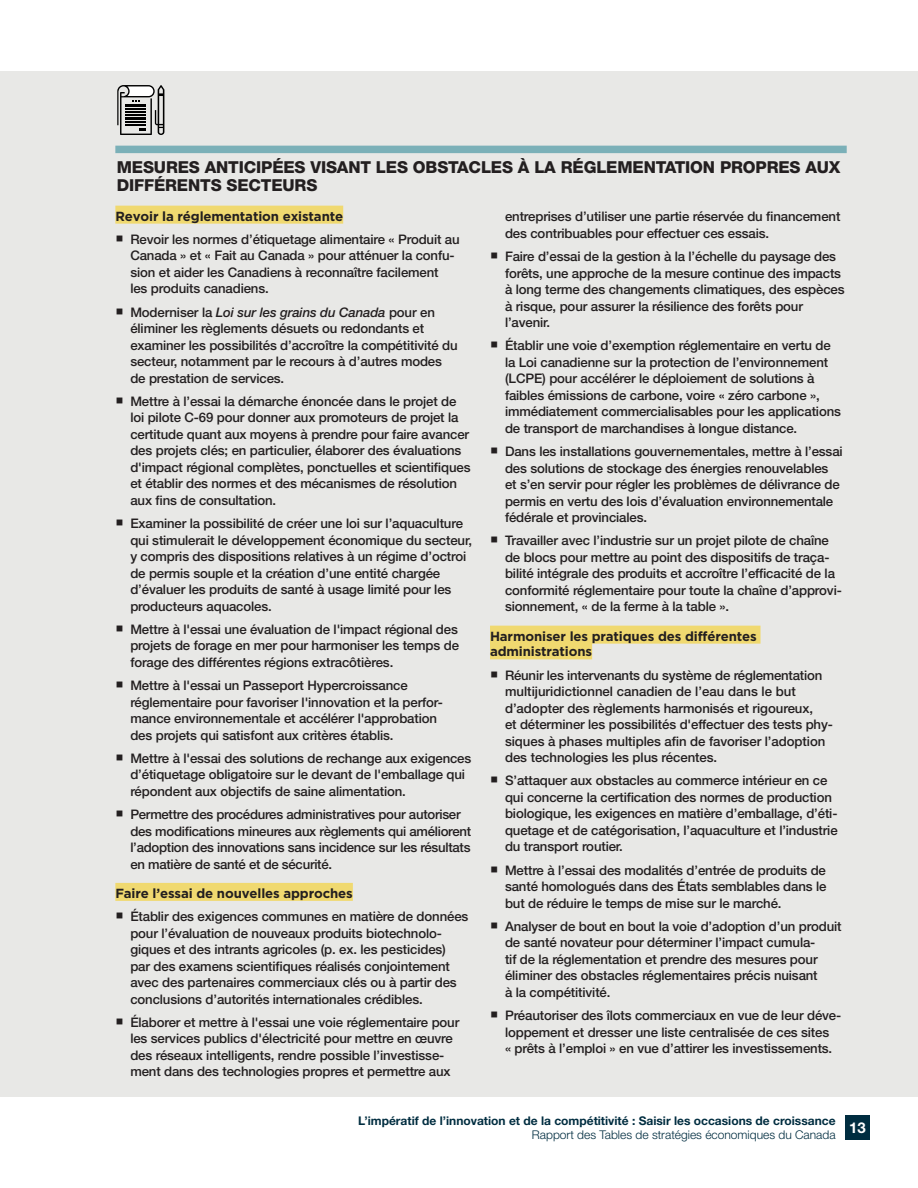
<style>
.page{position:relative;width:918px;height:1188px;background:#fff}
.page>*{position:absolute;margin:0;border:0;box-sizing:border-box;transform-origin:0 0}
.t1{font:800 16.5px/18px "Helvetica Neue LT Std";letter-spacing:-.01em;color:#231f20}
.t2{font:700 15px "Helvetica Neue LT Std";color:#fff}
.t3{font:500 13.2px/16.5px "Helvetica Neue LT Std";letter-spacing:-.01em;color:#231f20}
.t4{font:700 13.2px/15.8px "Gotham HTF";letter-spacing:-.01em;color:#231f20}
.t5{font:700 12px "Helvetica Neue LT Std";color:#002d40}
.t6{font:300 12px "Helvetica Neue LT Std";color:#002d40}
.s1{font-style:italic}
</style>
<div class="page">
<div style="left:0;top:72px;width:918px;height:1025px;background:#e8e8e6"></div>
<div style="left:115px;top:146px;width:732px;height:7px;background:#7bb0b8"></div>
<div style="left:115px;top:206px;width:228px;height:18px;background:#f0d970"></div>
<div style="left:115px;top:883px;width:238px;height:18px;background:#f0d970"></div>
<div style="left:490px;top:626px;width:271px;height:18px;background:#f0d970"></div>
<div style="left:490px;top:641px;width:102px;height:18px;background:#f0d970"></div>
<svg style="left:117px;top:85px;width:47px;height:50px"></svg>
<div style="left:845px;top:1116px;width:25px;height:24px;background:#002d40"></div>
<p class="t1" style="left:117px;top:158px;width:725px">MESURES ANTICIPÉES VISANT LES OBSTACLES À LA RÉGLEMENTATION PROPRES AUX<br>DIFFÉRENTS SECTEURS</p>
<p class="t4" style="left:115px;top:208px;width:229px">Revoir la réglementation existante</p>
<p class="t3" style="left:130px;top:231px;width:331px">Revoir les normes d’étiquetage alimentaire « Produit au Canada » et « Fait au Canada » pour atténuer la confu&shy;sion et aider les Canadiens à reconnaître facilement<br>les produits canadiens.</p>
<p class="t3" style="left:130px;top:304px;width:329px">Moderniser la <span class="s1">Loi sur les grains du Canada</span> pour en éliminer les règlements désuets ou redondants et examiner les possibilités d’accroître la compétitivité du secteur, notamment par le recours à d’autres modes de prestation de services.</p>
<p class="t3" style="left:130px;top:393px;width:342px">Mettre à l’essai la démarche énoncée dans le projet de loi pilote C-69 pour donner aux promoteurs de projet la certitude quant aux moyens à prendre pour faire avancer des projets clés; en particulier, élaborer des évaluations d'impact régional complètes, ponctuelles et scientifiques et établir des normes et des mécanismes de résolution aux fins de consultation.</p>
<p class="t3" style="left:130px;top:515px;width:343px">Examiner la possibilité de créer une loi sur l’aquaculture qui stimulerait le développement économique du secteur, y compris des dispositions relatives à un régime d’octroi de permis souple et la création d’une entité chargée d’évaluer les produits de santé à usage limité pour les producteurs aquacoles.</p>
<p class="t3" style="left:130px;top:621px;width:330px;text-align:justify">Mettre à l'essai une évaluation de l'impact régional des projets de forage en mer pour harmoniser les temps de forage des différentes régions extracôtières.</p>
<p class="t3" style="left:130px;top:677px;width:314px">Mettre à l'essai un Passeport Hypercroissance réglementaire pour favoriser l'innovation et la perfor&shy;mance environnementale et accélérer l'approbation des projets qui satisfont aux critères établis.</p>
<p class="t3" style="left:130px;top:750px;width:343px">Mettre à l'essai des solutions de rechange aux exigences d’étiquetage obligatoire sur le devant de l'emballage qui répondent aux objectifs de saine alimentation.</p>
<p class="t3" style="left:130px;top:806px;width:342px">Permettre des procédures administratives pour autoriser des modifications mineures aux règlements qui améliorent l’adoption des innovations sans incidence sur les résultats en matière de santé et de sécurité.</p>
<p class="t4" style="left:115px;top:885px;width:239px">Faire l’essai de nouvelles approches</p>
<p class="t3" style="left:130px;top:908px;width:340px">Établir des exigences communes en matière de données pour l’évaluation de nouveaux produits biotechnolo&shy;giques et des intrants agricoles (p. ex. les pesticides) par des examens scientifiques réalisés conjointement avec des partenaires commerciaux clés ou à partir des conclusions d’autorités internationales crédibles.</p>
<p class="t3" style="left:130px;top:1014px;width:331px">Élaborer et mettre à l'essai une voie réglementaire pour les services publics d'électricité pour mettre en œuvre des réseaux intelligents, rendre possible l’investisse&shy;ment dans des technologies propres et permettre aux</p>
<p class="t3" style="left:505px;top:208px;width:337px">entreprises d’utiliser une partie réservée du financement des contribuables pour effectuer ces essais.</p>
<p class="t3" style="left:505px;top:248px;width:341px">Faire d’essai de la gestion à la l’échelle du paysage des forêts, une approche de la mesure continue des impacts à long terme des changements climatiques, des espèces à risque, pour assurer la résilience des forêts pour l’avenir.</p>
<p class="t3" style="left:505px;top:337px;width:337px">Établir une voie d’exemption réglementaire en vertu de la Loi canadienne sur la protection de l’environnement (LCPE) pour accélérer le déploiement de solutions à faibles émissions de carbone, voire « zéro carbone », immédiatement commercialisables pour les applications de transport de marchandises à longue distance.</p>
<p class="t3" style="left:505px;top:443px;width:339px">Dans les installations gouvernementales, mettre à l’essai des solutions de stockage des énergies renouvelables et s’en servir pour régler les problèmes de délivrance de permis en vertu des lois d’évaluation environnementale fédérale et provinciales.</p>
<p class="t3" style="left:505px;top:532px;width:338px">Travailler avec l’industrie sur un projet pilote de chaîne de blocs pour mettre au point des dispositifs de traça&shy;bilité intégrale des produits et accroître l’efficacité de la conformité réglementaire pour toute la chaîne d’approvi&shy;sionnement, « de la ferme à la table ».</p>
<p class="t4" style="left:490px;top:628px;width:268px">Harmoniser les pratiques des différentes administrations</p>
<p class="t3" style="left:505px;top:667px;width:329px">Réunir les intervenants du système de réglementation multijuridictionnel canadien de l’eau dans le but d’adopter des règlements harmonisés et rigoureux,<br>et déterminer les possibilités d'effectuer des tests phy&shy;siques à phases multiples afin de favoriser l’adoption des technologies les plus récentes.</p>
<p class="t3" style="left:505px;top:772px;width:334px">S’attaquer aux obstacles au commerce intérieur en ce qui concerne la certification des normes de production biologique, les exigences en matière d’emballage, d’éti&shy;quetage et de catégorisation, l’aquaculture et l’industrie du transport routier.</p>
<p class="t3" style="left:505px;top:862px;width:323px;text-align:justify">Mettre à l’essai des modalités d’entrée de produits de santé homologués dans des États semblables dans le but de réduire le temps de mise sur le marché.</p>
<p class="t3" style="left:505px;top:918px;width:338px">Analyser de bout en bout la voie d’adoption d’un produit de santé novateur pour déterminer l’impact cumula-<br>tif de la réglementation et prendre des mesures pour éliminer des obstacles réglementaires précis nuisant<br>à la compétitivité.</p>
<p class="t3" style="left:505px;top:1007px;width:338px">Préautoriser des îlots commerciaux en vue de leur déve&shy;loppement et dresser une liste centralisée de ces sites<br>« prêts à l’emploi » en vue d’attirer les investissements.</p>
<p class="t5" style="left:358px;top:1114px;width:479px">L’impératif de l’innovation et de la compétitivité : Saisir les occasions de croissance</p>
<p class="t6" style="left:532px;top:1127px;width:305px">Rapport des Tables de stratégies économiques du Canada</p>
<p class="t2" style="left:849px;top:1118px;width:18px">13</p>
</div>
